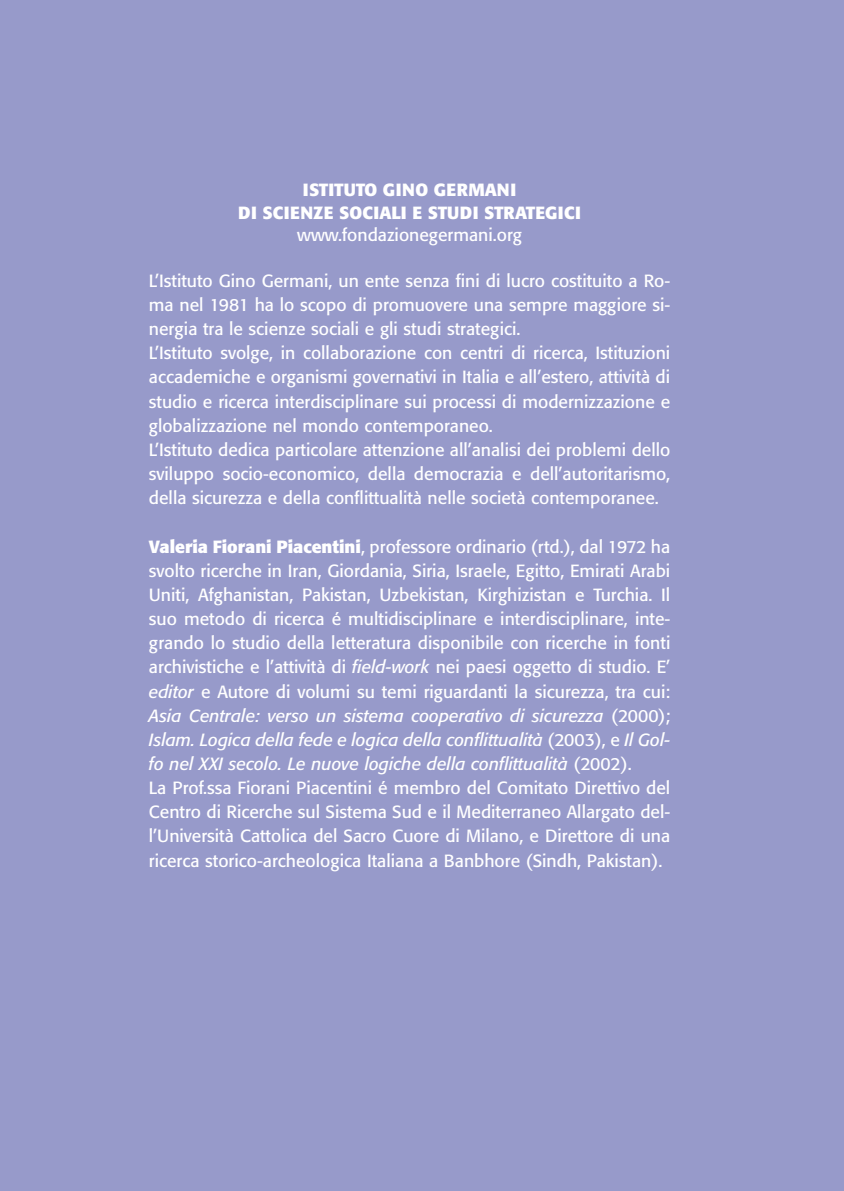
<style>
.page{position:relative;width:844px;height:1191px;background:#fff}
.page>*{position:absolute;margin:0;border:0;box-sizing:border-box;transform-origin:0 0}
.t1{font:17.5px/24.2px "Formata Regular+HEDJPW";color:#fff;text-align:justify}
.t2{font:17.5px/24.2px "Formata Italic+BQQDKM";color:#fff;text-align:justify}
.t3{font:17.5px/22.1px "Formata Bold+ZRFURO";letter-spacing:.01em;color:#fff;text-align:center}
.s1{font-family:"Formata Bold+ZRFURO"}
.s2{font-family:"Formata Italic+BQQDKM"}
.s3{font-family:"Formata Regular+HEDJPW"}
</style>
<div class="page">
<div style="left:0;top:0;width:843px;height:1191px;background:#979aca"></div>
<p class="t3" style="left:238px;top:181px;width:344px">ISTITUTO GINO GERMANI<br>DI SCIENZE SOCIALI E STUDI STRATEGICI</p>
<p class="t1" style="left:297px;top:224px;width:226px">www.fondazionegermani.org</p>
<p class="t1" style="left:149px;top:270px;width:523px;text-align:left">L’Istituto Gino Germani, un ente senza fini di lucro costituito a Ro&shy;ma nel 1981 ha lo scopo di promuovere una sempre maggiore si&shy;nergia tra le scienze sociali e gli studi strategici.<br>L’Istituto svolge, in collaborazione con centri di ricerca, Istituzioni accademiche e organismi governativi in Italia e all’estero, attività di studio e ricerca interdisciplinare sui processi di modernizzazione e globalizzazione nel mondo contemporaneo.<br>L’Istituto dedica particolare attenzione all’analisi dei problemi dello sviluppo socio-economico, della democrazia e dell’autoritarismo, della sicurezza e della conflittualità nelle società contemporanee.</p>
<p class="t1" style="left:149px;top:536px;width:523px"><span class="s1">Valeria Fiorani Piacentini</span>, professore ordinario (rtd.), dal 1972 ha svolto ricerche in Iran, Giordania, Siria, Israele, Egitto, Emirati Arabi Uniti, Afghanistan, Pakistan, Uzbekistan, Kirghizistan e Turchia. Il suo metodo di ricerca é multidisciplinare e interdisciplinare, inte&shy;grando lo studio della letteratura disponibile con ricerche in fonti archivistiche e l’attività di <span class="s2">field-work</span> nei paesi oggetto di studio. E’ <span class="s2">editor</span> e Autore di volumi su temi riguardanti la sicurezza, tra cui:</p>
<p class="t2" style="left:149px;top:705px;width:522px">Asia Centrale: verso un sistema cooperativo di sicurezza <span class="s3">(2000); </span>Islam. Logica della fede e logica della conflittualità <span class="s3">(2003), e</span> Il Gol&shy;fo nel XXI secolo. Le nuove logiche della conflittualità <span class="s3">(2002).</span></p>
<p class="t1" style="left:149px;top:777px;width:522px">La Prof.ssa Fiorani Piacentini é membro del Comitato Direttivo del Centro di Ricerche sul Sistema Sud e il Mediterraneo Allargato del&shy;l’Università Cattolica del Sacro Cuore di Milano, e Direttore di una ricerca storico-archeologica Italiana a Banbhore (Sindh, Pakistan).</p>
</div>
